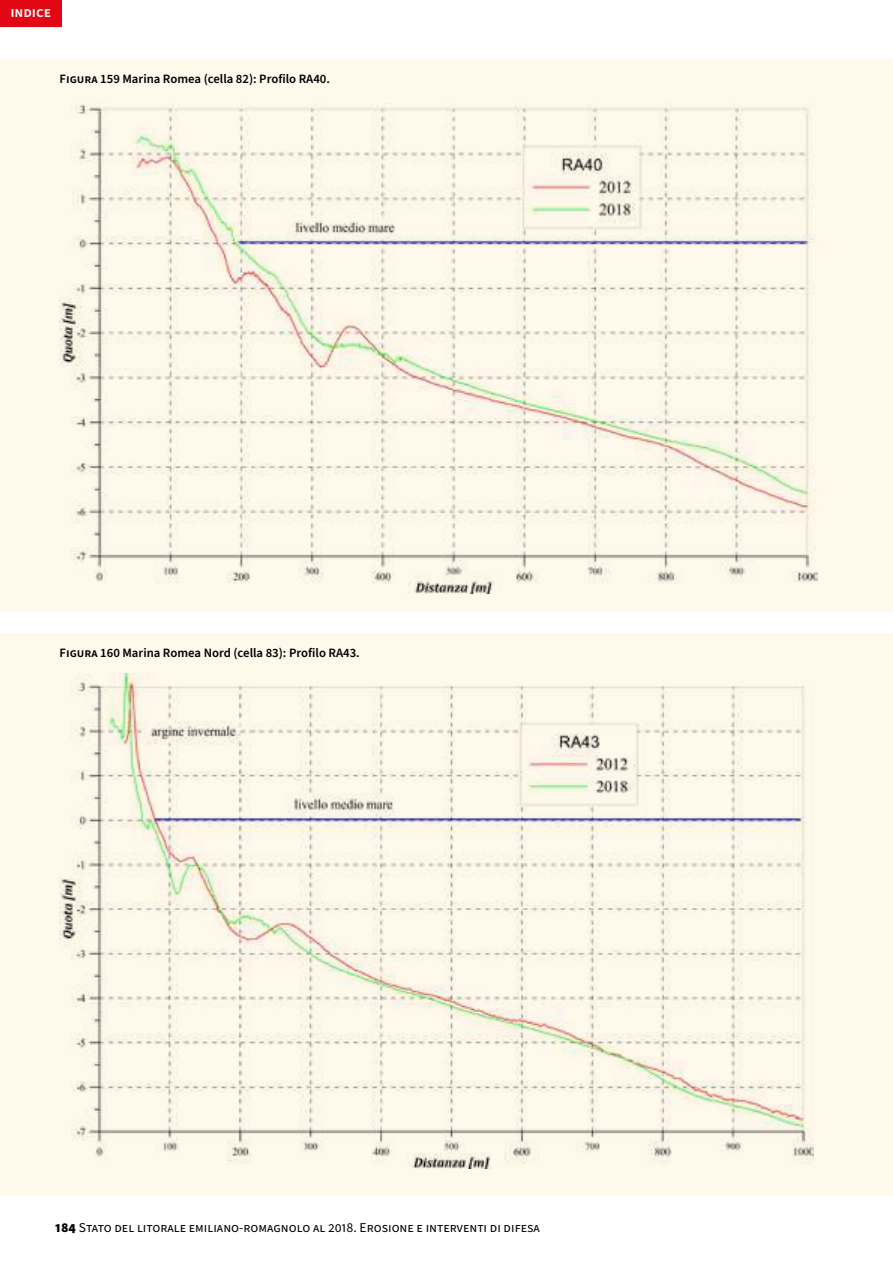
<style>
.page{position:relative;width:893px;height:1263px;background:#fff}
.page>*{position:absolute;margin:0;border:0;box-sizing:border-box;transform-origin:0 0}
.t1{font:600 15px "Source Sans Pro";letter-spacing:-.005em;color:#fff}
.t2{font:13.5px "Source Sans Pro";color:#000}
.t3{font:600 12.75px "Source Sans Pro";color:#000}
.s1{font-weight:900}
</style>
<div class="page">
<div style="left:0;top:0;width:61px;height:27px;background:#e30613"></div>
<div style="left:0;top:60px;width:893px;height:552px;background:#fff9ec"></div>
<div style="left:0;top:633px;width:893px;height:562px;background:#fff9ec"></div>
<img style="left:60px;top:104px;width:758px;height:490px">
<img style="left:60px;top:673px;width:754px;height:496px">
<p class="t1" style="left:10px;top:2px;width:42px">indice</p>
<p class="t3" style="left:60px;top:70px;width:272px">Figura 159 Marina Romea (cella 82): Profilo RA40.</p>
<p class="t3" style="left:60px;top:644px;width:302px">Figura 160 Marina Romea Nord (cella 83): Profilo RA43.</p>
<p class="t2" style="left:55px;top:1219px;width:486px"><span class="s1">184</span> Stato del litorale emiliano-romagnolo al 2018. Erosione e interventi di difesa</p>
</div>
